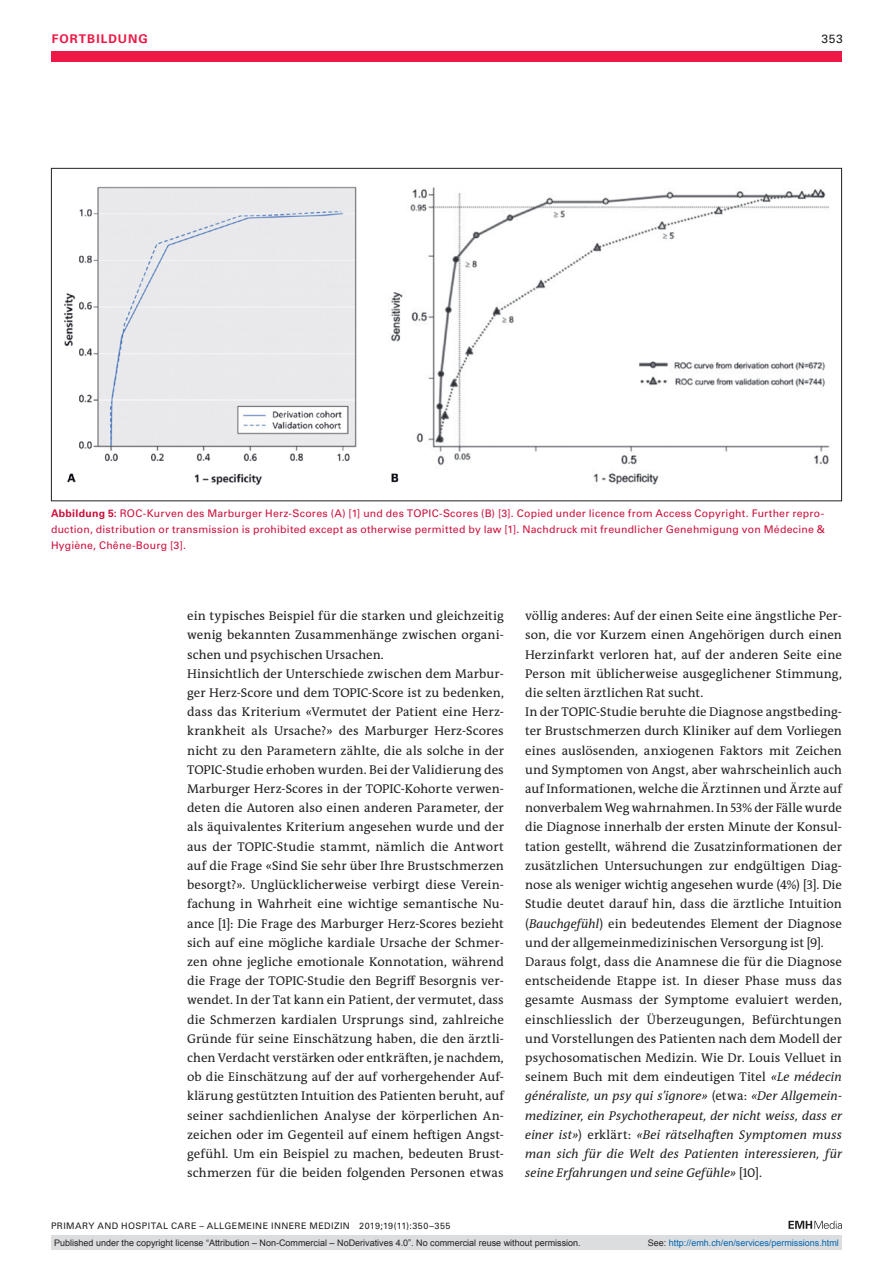
<style>
.page{position:relative;width:893px;height:1263px;background:#fff}
.page>*{position:absolute;margin:0;border:0;box-sizing:border-box;transform-origin:0 0}
.t1{font:12.75px/19.2px "The Antiqua B W5 Plain";letter-spacing:.005em;color:#231f20}
.t2{font:700 12px "Univers LT Std";color:#ed1845}
.t3{font:12px "Univers LT Std";color:#231f20}
.t4{font:10.5px/15.8px "Univers LT Std";letter-spacing:.02em;color:#cd0f3b;text-align:justify}
.t5{font:9px "Arial";color:#231f20}
.t6{font:9px "Univers LT Std";letter-spacing:.05em;color:#231f20}
.t7{font:9px "Arial";color:#0166b3}
.s1{font-weight:700}
.s2{font-style:italic}
.s3{color:#231f20}
</style>
<div class="page">
<div style="left:51px;top:51px;width:791px;height:11px;background:#ed1845"></div>
<svg style="left:788px;top:1221px;width:54px;height:8px"></svg>
<img style="left:64px;top:186px;width:766px;height:299px">
<div style="left:51px;top:1235px;width:791px;height:15px;background:#dcdddf"></div>
<p class="t2" style="left:52px;top:31px;width:18px">FORTBILDUNG</p>
<p class="t3" style="left:821px;top:31px;width:23px">353</p>
<p class="t4" style="left:51px;top:506px;width:776px"><span class="s1">ABBILDUNG 5:</span> ROC-Kurven des Marburger Herz-Scores (A) [1] und des TOPIC-Scores (B) [3]. Copied under licence from Access Copyright. Further repro&shy;duction, distribution or transmission is prohibited except as otherwise permitted by law [1]. Nachdruck mit freundlicher Genehmigung von Médecine &amp; Hygiène, Chêne-Bourg [3].</p>
<p class="t1" style="left:187px;top:606px;width:318px">ein typisches Beispiel für die starken und gleichzeitig wenig bekannten Zusammenhänge zwischen organi&shy;schen und psychischen Ursachen.<br>Hinsichtlich der Unterschiede zwischen dem Marbur&shy;ger Herz-Score und dem TOPIC-Score ist zu bedenken, dass das Kriterium «Vermutet der Patient eine Herz&shy;krankheit als Ursache?» des Marburger Herz-Scores nicht zu den Parametern zählte, die als solche in der TOPIC-Studie erhoben wurden. Bei der Validierung des Marburger Herz-Scores in der TOPIC-Kohorte verwen&shy;deten die Autoren also einen anderen Parameter, der als äquivalentes Kriterium angesehen wurde und der aus der TOPIC-Studie stammt, nämlich die Antwort auf die Frage «Sind Sie sehr über Ihre Brustschmerzen besorgt?». Unglücklicherweise verbirgt diese Verein&shy;fachung in Wahrheit eine wichtige semantische Nu&shy;ance [1]: Die Frage des Marburger Herz-Scores bezieht sich auf eine mögliche kardiale Ursache der Schmer&shy;zen ohne jegliche emotionale Konnotation, während die Frage der TOPIC-Studie den Begriff Besorgnis ver&shy;wendet. In der Tat kann ein Patient, der vermutet, dass die Schmerzen kardialen Ursprungs sind, zahlreiche Gründe für seine Einschätzung haben, die den ärztli&shy;chen Verdacht verstärken oder entkräften, je nachdem, ob die Einschätzung auf der auf vorhergehender Auf&shy;klärung gestützten Intuition des Patienten beruht, auf seiner sachdienlichen Analyse der körperlichen An&shy;zeichen oder im Gegenteil auf einem heftigen Angst&shy;gefühl. Um ein Beispiel zu machen, bedeuten Brust&shy;schmerzen für die beiden folgenden Personen etwas</p>
<p class="t1" style="left:525px;top:606px;width:318px">völlig anderes: Auf der einen Seite eine ängstliche Per&shy;son, die vor Kurzem einen Angehörigen durch einen Herzinfarkt verloren hat, auf der anderen Seite eine Person mit üblicherweise ausgeglichener Stimmung, die selten ärztlichen Rat sucht.<br>In der TOPIC-Studie beruhte die Diagnose angstbeding&shy;ter Brustschmerzen durch Kliniker auf dem Vorliegen eines auslösenden, anxiogenen Faktors mit Zeichen und Symptomen von Angst, aber wahrscheinlich auch auf Informationen, welche die Ärztinnen und Ärzte auf nonverbalem Weg wahrnahmen. In 53% der Fälle wurde die Diagnose innerhalb der ersten Minute der Konsul&shy;tation gestellt, während die Zusatzinformationen der zusätzlichen Untersuchungen zur endgültigen Diag&shy;nose als weniger wichtig angesehen wurde (4%) [3]. Die Studie deutet darauf hin, dass die ärztliche Intuition (<span class="s2">Bauchgefühl</span>) ein bedeutendes Element der Diagnose und der allgemeinmedizinischen Versorgung ist [9].<br>Daraus folgt, dass die Anamnese die für die Diagnose entscheidende Etappe ist. In dieser Phase muss das gesamte Ausmass der Symptome evaluiert werden, einschliesslich der Überzeugungen, Befürchtungen und Vorstellungen des Patienten nach dem Modell der psychosomatischen Medizin. Wie Dr. Louis Velluet in seinem Buch mit dem eindeutigen Titel <span class="s2">«Le médecin généraliste, un psy qui s’ignore»</span> (etwa: <span class="s2">«Der Allgemein&shy;mediziner, ein Psychotherapeut, der nicht weiss, dass er einer ist»</span>) erklärt: <span class="s2">«Bei rätselhaften Symptomen muss man sich für die Welt des Patienten interessieren, für seine Erfahrungen und seine Gefühle»</span> [10].</p>
<p class="t6" style="left:51px;top:1220px;width:401px">PRIMARY AND HOSPITAL CARE – ALLGEMEINE INNERE MEDIZIN 2019;19(11):350–355</p>
<p class="t5" style="left:54px;top:1237px;width:528px">Published under the copyright license “Attribution – Non-Commercial – NoDerivatives 4.0”. No commercial reuse without permission.</p>
<p class="t7" style="left:648px;top:1237px;width:193px"><span class="s3">See:</span> http://emh.ch/en/services/permissions.html</p>
</div>
